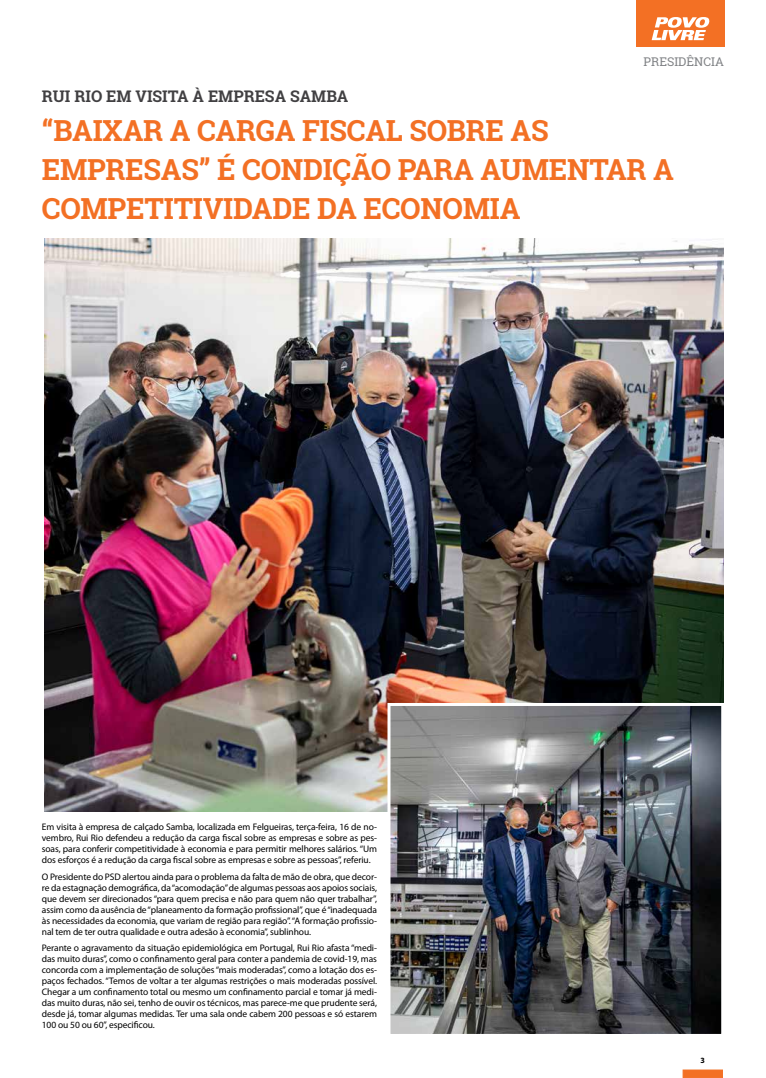
<style>
.page{position:relative;width:766px;height:1078px;background:#fff}
.page>*{position:absolute;margin:0;border:0;box-sizing:border-box;transform-origin:0 0}
.t1{font:700 29px/39px "Roboto Slab";letter-spacing:-.01em;color:#f37024}
.t2{font:700 16px "Roboto Slab";color:#414042}
.t3{font:12px "Roboto Slab";color:#808285}
.t4{font:9.5px/11px "Myriad Pro";letter-spacing:-.01em;color:#000;text-align:justify}
.t5{font:700 8px "Myriad Pro";color:#000}
</style>
<div class="page">
<div style="left:682px;top:1069px;width:40px;height:8px;background:#f37024;border:1px solid #f37024"></div>
<div style="left:636px;top:0;width:88px;height:47px;background:#f37024"></div>
<svg style="left:651px;top:17px;width:58px;height:23px"></svg>
<img style="left:44px;top:238px;width:679px;height:573px">
<img style="left:391px;top:706px;width:329px;height:326px">
<div style="left:387px;top:702px;width:337px;height:334px;border:3px solid #fff"></div>
<p class="t3" style="left:643px;top:54px;width:82px">PRESIDÊNCIA</p>
<h2 class="t2" style="left:42px;top:85px;width:308px">RUI RIO EM VISITA À EMPRESA SAMBA</h2>
<h1 class="t1" style="left:42px;top:111px;width:633px">“BAIXAR A CARGA FISCAL SOBRE AS<br>EMPRESAS” É CONDIÇÃO PARA AUMENTAR A<br>COMPETITIVIDADE DA ECONOMIA</h1>
<p class="t4" style="left:42px;top:820px;width:336px">Em visita à empresa de calçado Samba, localizada em Felgueiras, terça-feira, 16 de no&shy;vembro, Rui Rio defendeu a redução da carga fiscal sobre as empresas e sobre as pes&shy;soas, para conferir competitividade à economia e para permitir melhores salários. “Um dos esforços é a redução da carga fiscal sobre as empresas e sobre as pessoas”, referiu.</p>
<p class="t4" style="left:42px;top:870px;width:336px">O Presidente do PSD alertou ainda para o problema da falta de mão de obra, que decor&shy;re da estagnação demográfica, da “acomodação” de algumas pessoas aos apoios sociais, que devem ser direcionados “para quem precisa e não para quem não quer trabalhar”, assim como da ausência de “planeamento da formação profissional”, que é “inadequada às necessidades da economia, que variam de região para região”. “A formação profissio&shy;nal tem de ter outra qualidade e outra adesão à economia”, sublinhou.</p>
<p class="t4" style="left:42px;top:942px;width:336px">Perante o agravamento da situação epidemiológica em Portugal, Rui Rio afasta “medi&shy;das muito duras”, como o confinamento geral para conter a pandemia de covid-19, mas concorda com a implementação de soluções “mais moderadas”, como a lotação dos es&shy;paços fechados. “Temos de voltar a ter algumas restrições o mais moderadas possível.<br>Chegar a um confinamento total ou mesmo um confinamento parcial e tomar já medi&shy;das muito duras, não sei, tenho de ouvir os técnicos, mas parece-me que prudente será, desde já, tomar algumas medidas. Ter uma sala onde cabem 200 pessoas e só estarem 100 ou 50 ou 60”, especificou.</p>
<p class="t5" style="left:700px;top:1054px;width:6px">3</p>
</div>
